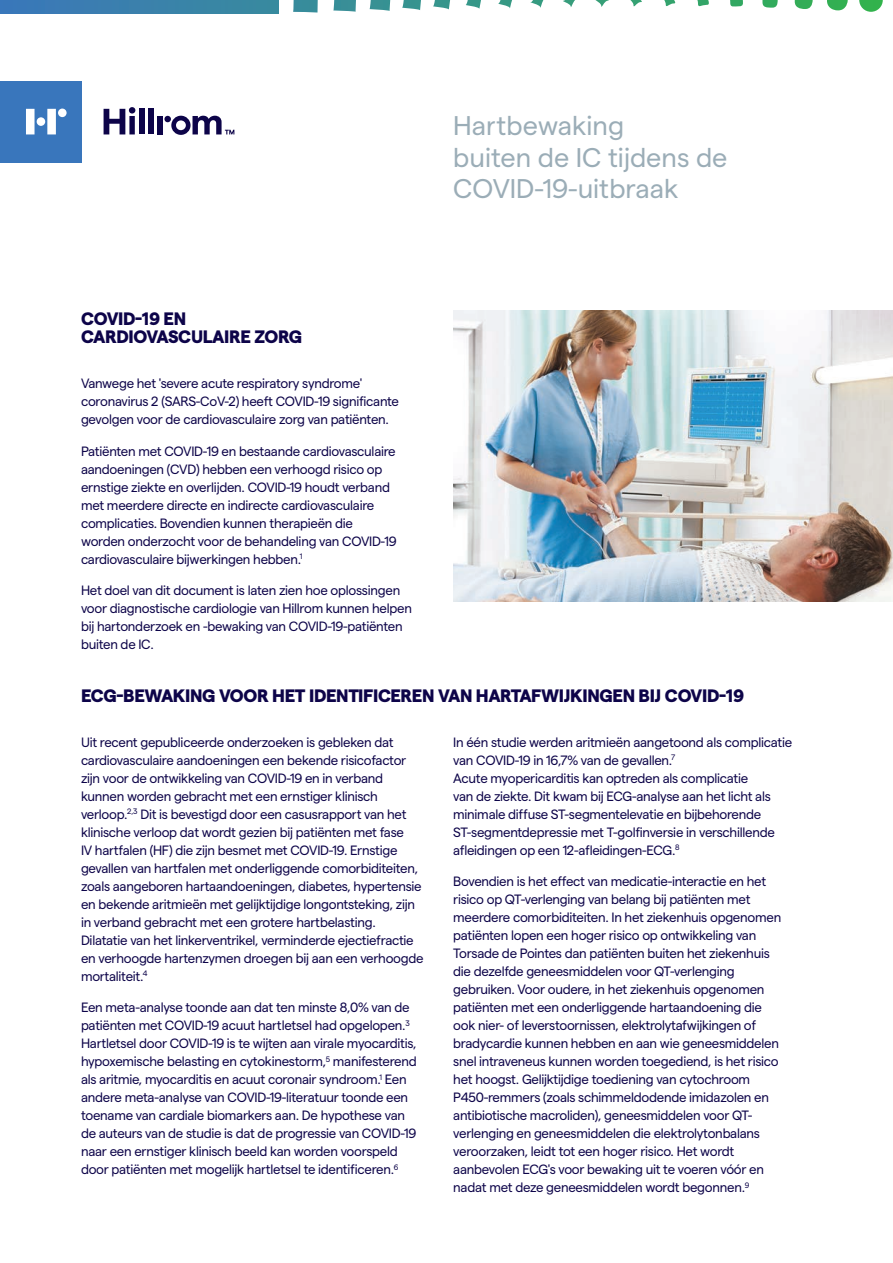
<style>
.page{position:relative;width:893px;height:1263px;background:#fff}
.page>*{position:absolute;margin:0;border:0;box-sizing:border-box;transform-origin:0 0}
.t1{font:27px/31.5px "Matter";color:#9badb7}
.t2{font:800 18px/18px "Matter";letter-spacing:-.02em;color:#0d0449}
.t3{font:13.5px/18px "Matter";letter-spacing:-.02em;color:#0d0449}
</style>
<div class="page">
<img style="left:453px;top:310px;width:440px;height:291px">
<svg style="left:0;top:0;width:279px;height:13px;background:#3980ac"></svg>
<svg style="left:293px;top:0;width:25px;height:13px"></svg>
<svg style="left:333px;top:0;width:23px;height:12px"></svg>
<svg style="left:369px;top:0;width:21px;height:11px"></svg>
<svg style="left:402px;top:0;width:19px;height:10px"></svg>
<svg style="left:433px;top:0;width:17px;height:10px"></svg>
<svg style="left:466px;top:0;width:15px;height:9px"></svg>
<svg style="left:498px;top:0;width:14px;height:9px"></svg>
<svg style="left:530px;top:0;width:13px;height:8px"></svg>
<svg style="left:563px;top:0;width:12px;height:7px"></svg>
<svg style="left:595px;top:0;width:14px;height:7px"></svg>
<svg style="left:630px;top:0;width:12px;height:7px"></svg>
<svg style="left:664px;top:0;width:12px;height:6px"></svg>
<svg style="left:697px;top:0;width:12px;height:7px"></svg>
<svg style="left:730px;top:0;width:13px;height:7px"></svg>
<svg style="left:762px;top:0;width:16px;height:8px"></svg>
<svg style="left:795px;top:0;width:18px;height:9px"></svg>
<svg style="left:827px;top:0;width:21px;height:10px"></svg>
<svg style="left:859px;top:0;width:24px;height:12px"></svg>
<div style="left:1px;top:81px;width:81px;height:81px;background:#3976bc"></div>
<svg style="left:26px;top:109px;width:9px;height:25px"></svg>
<svg style="left:47px;top:109px;width:9px;height:25px"></svg>
<div style="left:58px;top:109px;width:9px;height:8px;background:#fff;border-radius:50%"></div>
<div style="left:139px;top:108px;width:5px;height:26px;background:#0d0449"></div>
<div style="left:148px;top:108px;width:6px;height:26px;background:#0d0449"></div>
<div style="left:158px;top:116px;width:5px;height:18px;background:#0d0449"></div>
<div style="left:164px;top:116px;width:7px;height:6px;background:#0d0449;border-radius:50%"></div>
<svg style="left:104px;top:107px;width:31px;height:27px"></svg>
<div style="left:37px;top:117px;width:8px;height:9px;background:#fff;border-radius:50%"></div>
<svg style="left:171px;top:116px;width:63px;height:19px"></svg>
<h1 class="t1" style="left:453px;top:108px;width:276px">Hartbewaking<br>buiten de IC tijdens de<br>COVID-19-uitbraak</h1>
<h2 class="t2" style="left:81px;top:308px;width:223px">COVID-19 EN<br>CARDIOVASCULAIRE ZORG</h2>
<p class="t3" style="left:81px;top:373px;width:320px">Vanwege het 'severe acute respiratory syndrome' coronavirus 2 (SARS-CoV-2) heeft COVID-19 significante gevolgen voor de cardiovasculaire zorg van patiënten.</p>
<p class="t3" style="left:81px;top:441px;width:317px">Patiënten met COVID-19 en bestaande cardiovasculaire aandoeningen (CVD) hebben een verhoogd risico op ernstige ziekte en overlijden. COVID-19 houdt verband met meerdere directe en indirecte cardiovasculaire complicaties. Bovendien kunnen therapieën die worden onderzocht voor de behandeling van COVID-19 cardiovasculaire bijwerkingen hebben.<sup>1</sup></p>
<p class="t3" style="left:81px;top:580px;width:332px">Het doel van dit document is laten zien hoe oplossingen voor diagnostische cardiologie van Hillrom kunnen helpen bij hartonderzoek en -bewaking van COVID-19-patiënten buiten de IC.</p>
<h2 class="t2" style="left:81px;top:685px;width:664px">ECG-BEWAKING VOOR HET IDENTIFICEREN VAN HARTAFWIJKINGEN BIJ COVID-19</h2>
<p class="t3" style="left:81px;top:732px;width:344px">Uit recent gepubliceerde onderzoeken is gebleken dat cardiovasculaire aandoeningen een bekende risicofactor zijn voor de ontwikkeling van COVID-19 en in verband kunnen worden gebracht met een ernstiger klinisch verloop.<sup>2,3</sup> Dit is bevestigd door een casusrapport van het klinische verloop dat wordt gezien bij patiënten met fase<br>IV hartfalen (HF) die zijn besmet met COVID-19. Ernstige gevallen van hartfalen met onderliggende comorbiditeiten, zoals aangeboren hartaandoeningen, diabetes, hypertensie en bekende aritmieën met gelijktijdige longontsteking, zijn in verband gebracht met een grotere hartbelasting.<br>Dilatatie van het linkerventrikel, verminderde ejectiefractie en verhoogde hartenzymen droegen bij aan een verhoogde mortaliteit.<sup>4</sup></p>
<p class="t3" style="left:81px;top:997px;width:337px">Een meta-analyse toonde aan dat ten minste 8,0% van de patiënten met COVID-19 acuut hartletsel had opgelopen.<sup>3<br></sup>Hartletsel door COVID-19 is te wijten aan virale myocarditis, hypoxemische belasting en cytokinestorm,<sup>5</sup> manifesterend als aritmie, myocarditis en acuut coronair syndroom.<sup>1</sup> Een andere meta-analyse van COVID-19-literatuur toonde een toename van cardiale biomarkers aan. De hypothese van de auteurs van de studie is dat de progressie van COVID-19 naar een ernstiger klinisch beeld kan worden voorspeld door patiënten met mogelijk hartletsel te identificeren.<sup>6</sup></p>
<p class="t3" style="left:453px;top:732px;width:340px">In één studie werden aritmieën aangetoond als complicatie van COVID-19 in 16,7% van de gevallen.<sup>7<br></sup>Acute myopericarditis kan optreden als complicatie<br>van de ziekte. Dit kwam bij ECG-analyse aan het licht als minimale diffuse ST-segmentelevatie en bijbehorende ST-segmentdepressie met T-golfinversie in verschillende afleidingen op een 12-afleidingen-ECG.<sup>8</sup></p>
<p class="t3" style="left:453px;top:871px;width:330px">Bovendien is het effect van medicatie-interactie en het risico op QT-verlenging van belang bij patiënten met meerdere comorbiditeiten. In het ziekenhuis opgenomen patiënten lopen een hoger risico op ontwikkeling van Torsade de Pointes dan patiënten buiten het ziekenhuis die dezelfde geneesmiddelen voor QT-verlenging gebruiken. Voor oudere, in het ziekenhuis opgenomen patiënten met een onderliggende hartaandoening die ook nier- of leverstoornissen, elektrolytafwijkingen of bradycardie kunnen hebben en aan wie geneesmiddelen snel intraveneus kunnen worden toegediend, is het risico het hoogst. Gelijktijdige toediening van cytochroom P450-remmers (zoals schimmeldodende imidazolen en antibiotische macroliden), geneesmiddelen voor QT&shy;verlenging en geneesmiddelen die elektrolytonbalans veroorzaken, leidt tot een hoger risico. Het wordt aanbevolen ECG's voor bewaking uit te voeren vóór en nadat met deze geneesmiddelen wordt begonnen.<sup>9</sup></p>
</div>
